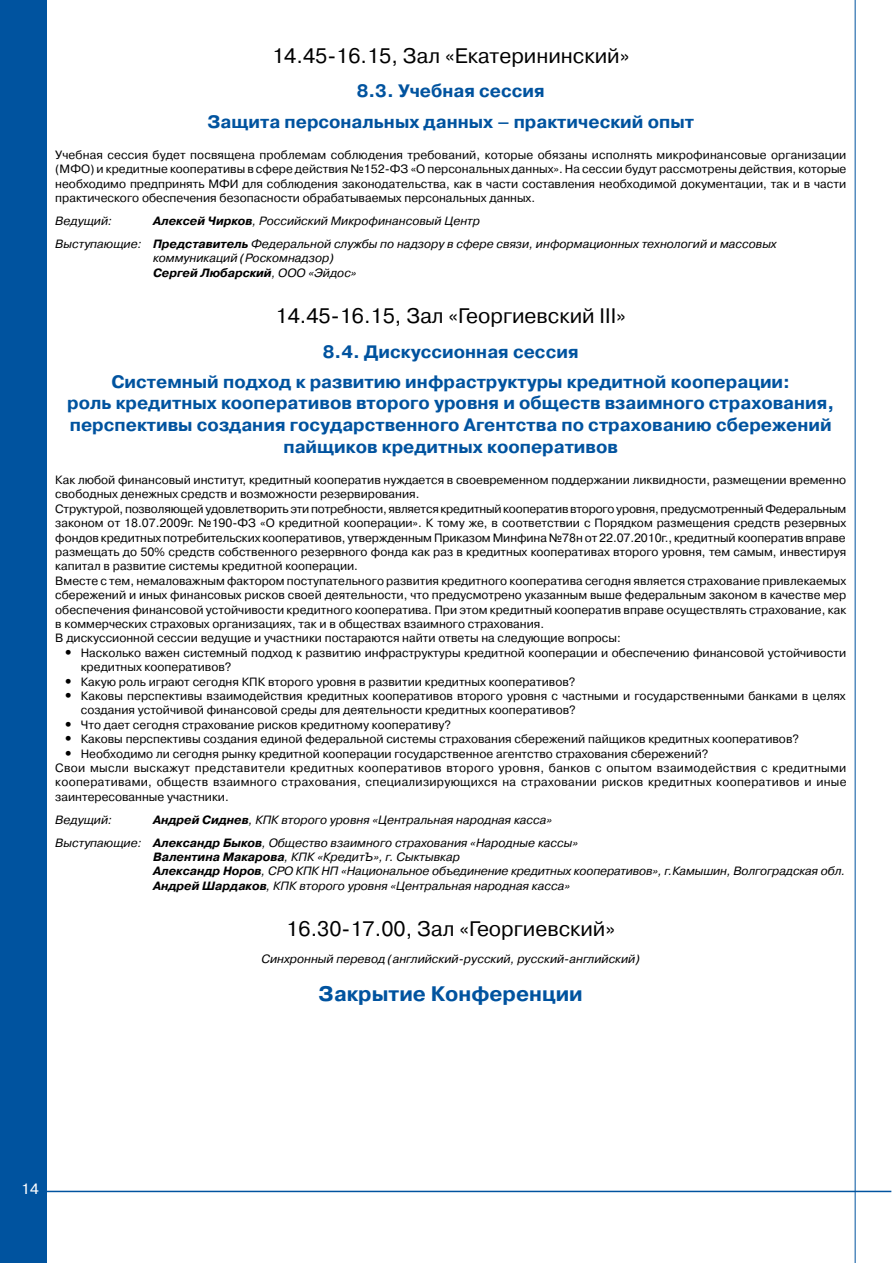
<style>
.page{position:relative;width:893px;height:1263px;background:#fff}
.page>*{position:absolute;margin:0;border:0;box-sizing:border-box;transform-origin:0 0}
.t1{font:21px "Pragmatica C";color:#000}
.t2{font:700 21px "Pragmatica C";color:#00539f}
.t3{font:700 18px/30.2px "Pragmatica C";color:#00539f;text-align:center}
.t4{font:15px "Pragmatica C";color:#fff}
.t5{font:12px/14.4px "Pragmatica C";color:#000}
.t6{font:italic 12px/14.4px "Pragmatica C";color:#000}
.t7{font:12px/14.4px "Pragmatica C";letter-spacing:.025em;color:#000}
.s1{font-weight:700}
.s2{font-weight:700;font-size:13.5px}
</style>
<div class="page">
<div style="left:0;top:0;width:47px;height:1263px;background:#00539f"></div>
<hr style="left:39px;top:1191px;width:852px;height:1px;background:#00539f">
<hr style="left:855px;top:0;width:1px;height:1263px;background:#00539f">
<h1 class="t1" style="left:272px;top:44px;width:359px">14.45-16.15, Зал «Екатерининский»</h1>
<h2 class="t3" style="left:207px;top:76px;width:488px">8.3. Учебная сессия<br>Защита персональных данных – практический опыт</h2>
<p class="t5" style="left:55px;top:148px;width:793px;text-align:justify">Учебная сессия будет посвящена проблемам соблюдения требований, которые обязаны исполнять микрофинансовые организации (МФO) и кредитные кооперативы в сфере действия №152-ФЗ «О персональных данных». На сессии будут рассмотрены действия, которые необходимо предпринять МФИ для соблюдения законодательства, как в части составления необходимой документации, так и в части практического обеспечения безопасности обрабатываемых персональных данных.</p>
<p class="t6" style="left:55px;top:214px;width:58px">Ведущий:</p>
<p class="t6" style="left:55px;top:210px;width:723px;line-height:23px;text-indent:98px"><span class="s1">Алексей Чирков</span>, Российский Микрофинансовый Центр<br>Выступающие: <span class="s1">Представитель</span> Федеральной службы по надзору в сфере связи, информационных технологий и массовых</p>
<p class="t6" style="left:153px;top:251px;width:205px">коммуникаций (Роскомнадзор)<br><span class="s1">Сергей Любарский</span>, ООО «Эйдос»</p>
<h1 class="t1" style="left:276px;top:304px;width:352px">14.45-16.15, Зал «Георгиевский III»</h1>
<h2 class="t3" style="left:111px;top:336px;width:680px">8.4. Дискуссионная сессия<br>Системный подход к развитию инфраструктуры кредитной кооперации:</h2>
<h2 class="t3" style="left:67px;top:392px;width:769px;line-height:21.6px">роль кредитных кооперативов второго уровня и обществ взаимного страхования, перспективы создания государственного Агентства по страхованию сбережений пайщиков кредитных кооперативов</h2>
<p class="t5" style="left:55px;top:473px;width:792px">Как любой финансовый институт, кредитный кооператив нуждается в своевременном поддержании ликвидности, размещении временно свободных денежных средств и возможности резервирования.<br>Структурой, позволяющей удовлетворить эти потребности, является кредитный кооператив второго уровня, предусмотренный Федеральным законом от 18.07.2009г. №190-ФЗ «О кредитной кооперации». К тому же, в соответствии с Порядком размещения средств резервных фондов кредитных потребительских кооперативов, утвержденным Приказом Минфина №78н от 22.07.2010г., кредитный кооператив вправе размещать до 50% средств собственного резервного фонда как раз в кредитных кооперативах второго уровня, тем самым, инвестируя капитал в развитие системы кредитной кооперации.<br>Вместе с тем, немаловажным фактором поступательного развития кредитного кооператива сегодня является страхование привлекаемых сбережений и иных финансовых рисков своей деятельности, что предусмотрено указанным выше федеральным законом в качестве мер обеспечения финансовой устойчивости кредитного кооператива. При этом кредитный кооператив вправе осуществлять страхование, как в коммерческих страховых организациях, так и в обществах взаимного страхования.<br>В дискуссионной сессии ведущие и участники постараются найти ответы на следующие вопросы:</p>
<p class="t5" style="left:81px;top:645px;width:767px;text-indent:-17px"><span class="s2">•</span> Насколько важен системный подход к развитию инфраструктуры кредитной кооперации и обеспечению финансовой устойчивости кредитных кооперативов?</p>
<p class="t5" style="left:64px;top:674px;width:513px"><span class="s2">•</span> Какую роль играют сегодня КПК второго уровня в развитии кредитных кооперативов?</p>
<p class="t5" style="left:81px;top:689px;width:766px;text-indent:-17px"><span class="s2">•</span> Каковы перспективы взаимодействия кредитных кооперативов второго уровня с частными и государственными банками в целях создания устойчивой финансовой среды для деятельности кредитных кооперативов?</p>
<p class="t5" style="left:64px;top:717px;width:389px"><span class="s2">•</span> Что дает сегодня страхование рисков кредитному кооперативу?</p>
<p class="t5" style="left:64px;top:732px;width:737px"><span class="s2">•</span> Каковы перспективы создания единой федеральной системы страхования сбережений пайщиков кредитных кооперативов?</p>
<p class="t7" style="left:55px;top:746px;width:793px;text-indent:9px"><span class="s2">•</span> Необходимо ли сегодня рынку кредитной кооперации государственное агентство страхования сбережений?<br>Свои мысли выскажут представители кредитных кооперативов второго уровня, банков с опытом взаимодействия с кредитными кооперативами, обществ взаимного страхования, специализирующихся на страховании рисков кредитных кооперативов и иные заинтересованные участники.</p>
<p class="t6" style="left:55px;top:812px;width:58px">Ведущий:</p>
<p class="t6" style="left:55px;top:808px;width:524px;line-height:23px;text-indent:98px"><span class="s1">Андрей Сиднев</span>, КПК второго уровня «Центральная народная касса»<br>Выступающие: <span class="s1">Александр Быков</span>, Общество взаимного страхования «Народные кассы»</p>
<p class="t6" style="left:153px;top:850px;width:694px"><span class="s1">Валентина Макарова</span>, КПК «КредитЪ», г. Сыктывкар<br><span class="s1">Александр Норов</span>, СРО КПК НП «Национальное объединение кредитных кооперативов», г.Камышин, Волгоградская обл.<br><span class="s1">Андрей Шардаков</span>, КПК второго уровня «Центральная народная касса»</p>
<h1 class="t1" style="left:286px;top:917px;width:330px">16.30-17.00, Зал «Георгиевский»</h1>
<p class="t6" style="left:261px;top:952px;width:380px">Синхронный перевод (английский-русский, русский-английский)</p>
<h1 class="t2" style="left:319px;top:982px;width:266px">Закрытие Конференции</h1>
<p class="t4" style="left:21px;top:1180px;width:19px">14</p>
</div>
